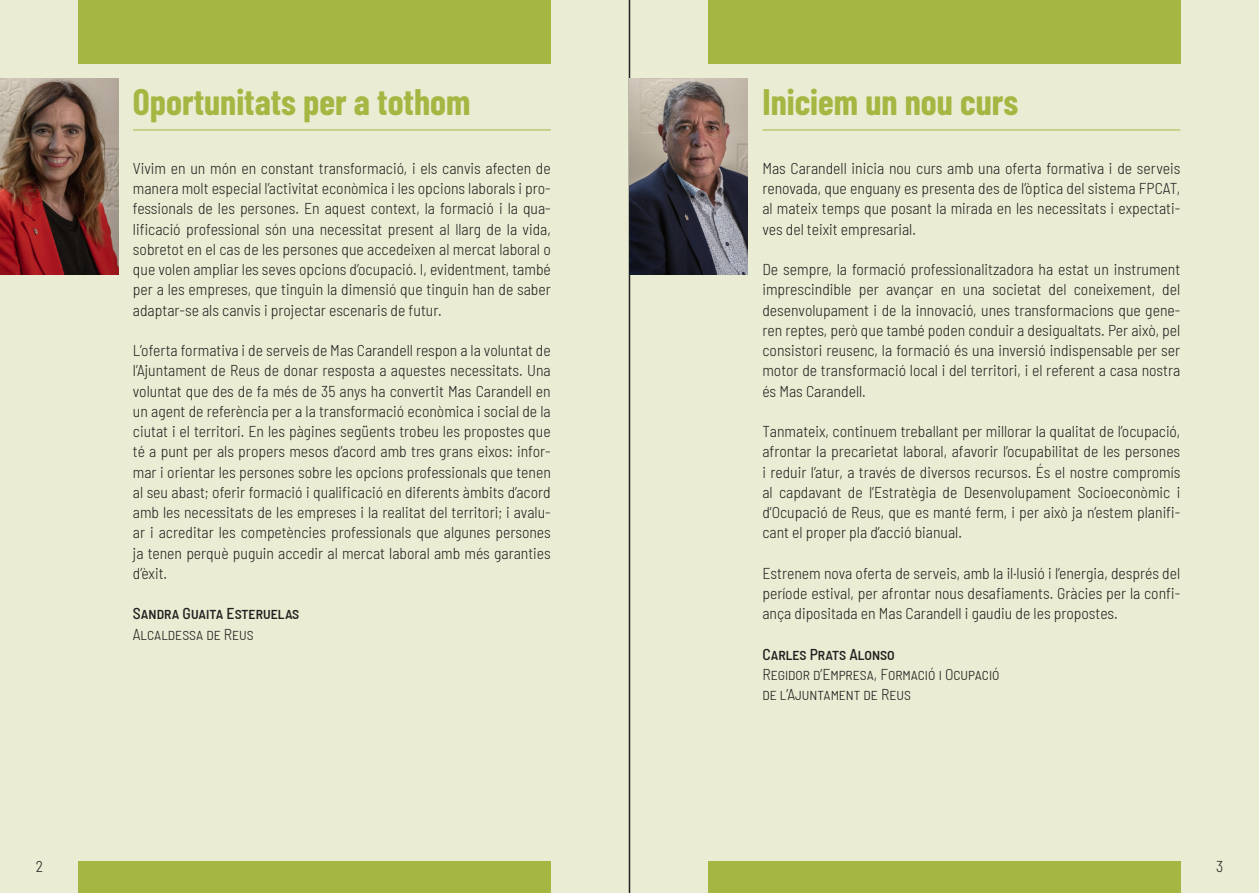
<style>
.page{position:relative;width:1259px;height:893px;background:#eaedd3}
.page>*{position:absolute;margin:0;border:0;box-sizing:border-box;transform-origin:0 0}
.titol{font:700 36px "Barlow Condensed";color:#a6b642}
.text_corrent{font:300 semi-condensed 15.75px/20.2px "Barlow";color:#231f20;text-align:justify}
.text_corrent-2{font:500 semi-condensed 15.75px "Barlow";color:#231f20}
</style>
<div class="page">
<div style="left:708px;top:0;width:472px;height:64px;background:#a6b642"></div>
<div style="left:79px;top:0;width:472px;height:64px;background:#a6b642"></div>
<hr style="left:629px;top:0;width:1px;height:893px;background:#231f20">
<div style="left:79px;top:861px;width:472px;height:32px;background:#a6b642"></div>
<div style="left:708px;top:861px;width:472px;height:32px;background:#a6b642"></div>
<hr style="left:133px;top:130px;width:418px;height:1px;background:#a6b642">
<hr style="left:762px;top:130px;width:418px;height:1px;background:#a6b642">
<img style="left:0;top:79px;width:118px;height:196px">
<img style="left:629px;top:79px;width:118px;height:196px">
<p class="titol" style="left:133px;top:76px;width:339px">Oportunitats per a tothom</p>
<p class="text_corrent" style="left:133px;top:157px;width:419px">Vivim en un món en constant transformació, i els canvis afecten de manera molt especial l’activitat econòmica i les opcions laborals i pro&shy;fessionals de les persones. En aquest context, la formació i la qua&shy;lificació professional són una necessitat present al llarg de la vida, sobretot en el cas de les persones que accedeixen al mercat laboral o que volen ampliar les seves opcions d’ocupació. I, evidentment, també per a les empreses, que tinguin la dimensió que tinguin han de saber adaptar-se als canvis i projectar escenaris de futur.</p>
<p class="text_corrent" style="left:133px;top:339px;width:419px">L’oferta formativa i de serveis de Mas Carandell respon a la voluntat de l’Ajuntament de Reus de donar resposta a aquestes necessitats. Una voluntat que des de fa més de 35 anys ha convertit Mas Carandell en un agent de referència per a la transformació econòmica i social de la ciutat i el territori. En les pàgines següents trobeu les propostes que té a punt per als propers mesos d’acord amb tres grans eixos: infor&shy;mar i orientar les persones sobre les opcions professionals que tenen al seu abast; oferir formació i qualificació en diferents àmbits d’acord amb les necessitats de les empreses i la realitat del territori; i avalu&shy;ar i acreditar les competències professionals que algunes persones ja tenen perquè puguin accedir al mercat laboral amb més garanties d’èxit.</p>
<p class="text_corrent-2" style="left:133px;top:602px;width:168px">Sandra Guaita Esteruelas</p>
<p class="text_corrent" style="left:133px;top:623px;width:122px">Alcaldessa de Reus</p>
<p class="titol" style="left:762px;top:76px;width:257px">Iniciem un nou curs</p>
<p class="text_corrent" style="left:762px;top:157px;width:419px">Mas Carandell inicia nou curs amb una oferta formativa i de serveis renovada, que enguany es presenta des de l’òptica del sistema FPCAT, al mateix temps que posant la mirada en les necessitats i expectati&shy;ves del teixit empresarial.</p>
<p class="text_corrent" style="left:762px;top:258px;width:419px">De sempre, la formació professionalitzadora ha estat un instrument imprescindible per avançar en una societat del coneixement, del desenvolupament i de la innovació, unes transformacions que gene&shy;ren reptes, però que també poden conduir a desigualtats. Per això, pel consistori reusenc, la formació és una inversió indispensable per ser motor de transformació local i del territori, i el referent a casa nostra és Mas Carandell.</p>
<p class="text_corrent" style="left:762px;top:420px;width:419px">Tanmateix, continuem treballant per millorar la qualitat de l’ocupació, afrontar la precarietat laboral, afavorir l’ocupabilitat de les persones i reduir l’atur, a través de diversos recursos. És el nostre compromís al capdavant de l’Estratègia de Desenvolupament Socioeconòmic i d’Ocupació de Reus, que es manté ferm, i per això ja n’estem planifi&shy;cant el proper pla d’acció bianual.</p>
<p class="text_corrent" style="left:762px;top:562px;width:419px">Estrenem nova oferta de serveis, amb la il·lusió i l’energia, després del període estival, per afrontar nous desafiaments. Gràcies per la confi&shy;ança dipositada en Mas Carandell i gaudiu de les propostes.</p>
<p class="text_corrent-2" style="left:762px;top:643px;width:134px">Carles Prats Alonso</p>
<p class="text_corrent" style="left:762px;top:663px;width:239px">Regidor d’Empresa, Formació i Ocupació</p>
<p class="text_corrent" style="left:762px;top:683px;width:150px">de l’Ajuntament de Reus</p>
<p class="text_corrent" style="left:36px;top:855px;width:9px">2</p>
<p class="text_corrent" style="left:1216px;top:855px;width:9px">3</p>
</div>
